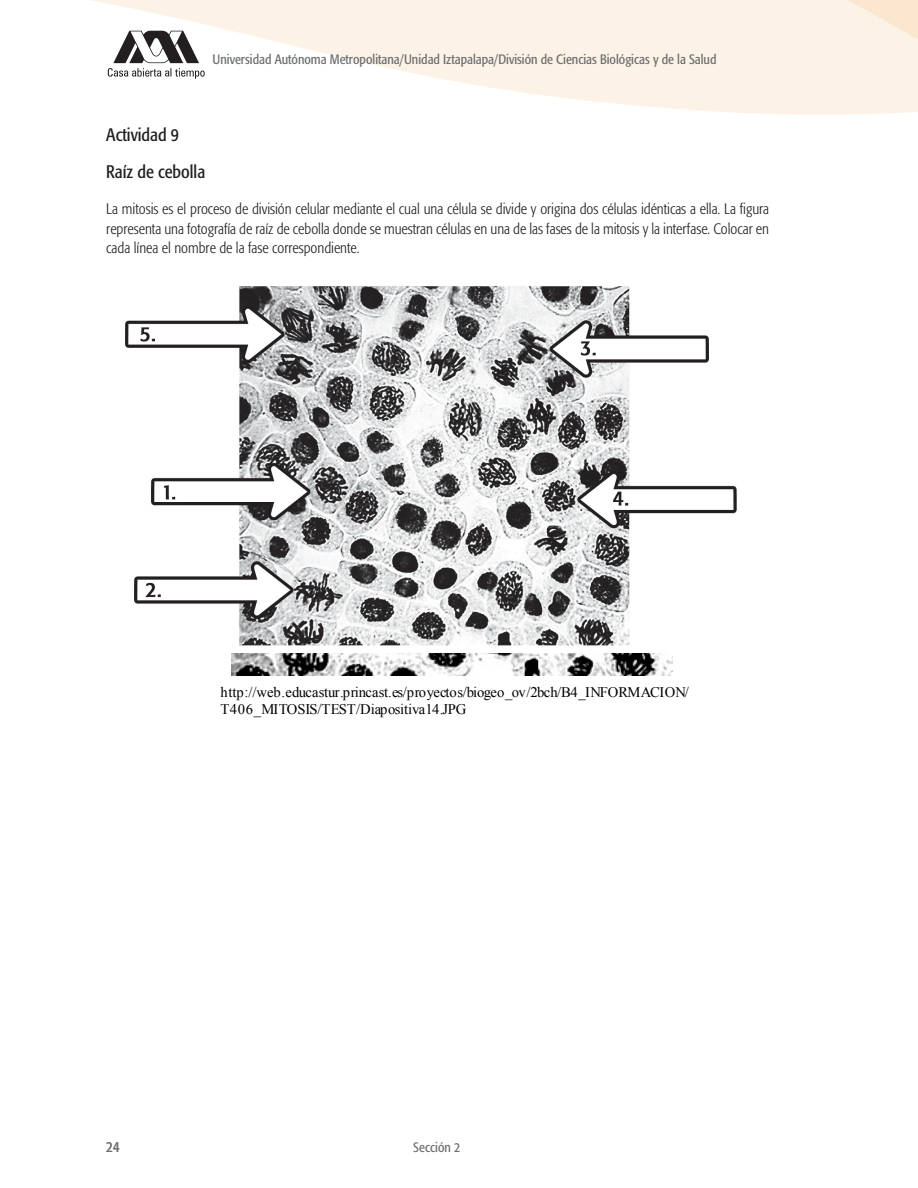
<style>
.page{position:relative;width:918px;height:1188px;background:#fff}
.page>*{position:absolute;margin:0;border:0;box-sizing:border-box;transform-origin:0 0}
.subcabeza12_pts{font:condensed 18px "Formata";color:#231f20}
._1er_parrafo{font:300 condensed 15px/19.5px "Formata";color:#231f20;text-align:justify}
.t1{font:condensed 15px "Formata";color:#6d6f71}
.t2{font:14.7px/17.2px "Times New Roman";letter-spacing:-.005em;color:#000}
.t3{font:condensed 13.5px "Formata";color:#6d6f71}
</style>
<div class="page">
<svg style="left:91px;top:0;width:827px;height:115px"></svg>
<svg style="left:387px;top:0;width:531px;height:111px;background:#fdf2e7"></svg>
<svg style="left:108px;top:31px;width:97px;height:48px"></svg>
<img style="left:232px;top:653px;width:441px;height:23px">
<img style="left:125px;top:286px;width:612px;height:360px">
<p class="t3" style="left:213px;top:51px;width:505px">Universidad Autónoma Metropolitana/Unidad Iztapalapa/División de Ciencias Biológicas y de la Salud</p>
<p class="subcabeza12_pts" style="left:106px;top:124px;width:74px">Actividad 9</p>
<p class="subcabeza12_pts" style="left:106px;top:161px;width:100px">Raíz de cebolla</p>
<p class="_1er_parrafo" style="left:106px;top:199px;width:664px">La mitosis es el proceso de división celular mediante el cual una célula se divide y origina dos células idénticas a ella. La figura representa una fotografía de raíz de cebolla donde se muestran células en una de las fases de la mitosis y la interfase. Colocar en cada línea el nombre de la fase correspondiente.</p>
<p class="t2" style="left:220px;top:683px;width:470px">http://web.educastur.princast.es/proyectos/biogeo_ov/2bch/B4_INFORMACION/<br>T406_MITOSIS/TEST/Diapositiva14.JPG</p>
<p class="t1" style="left:106px;top:1138px;width:15px">24</p>
<p class="t3" style="left:413px;top:1139px;width:48px">Sección 2</p>
</div>
